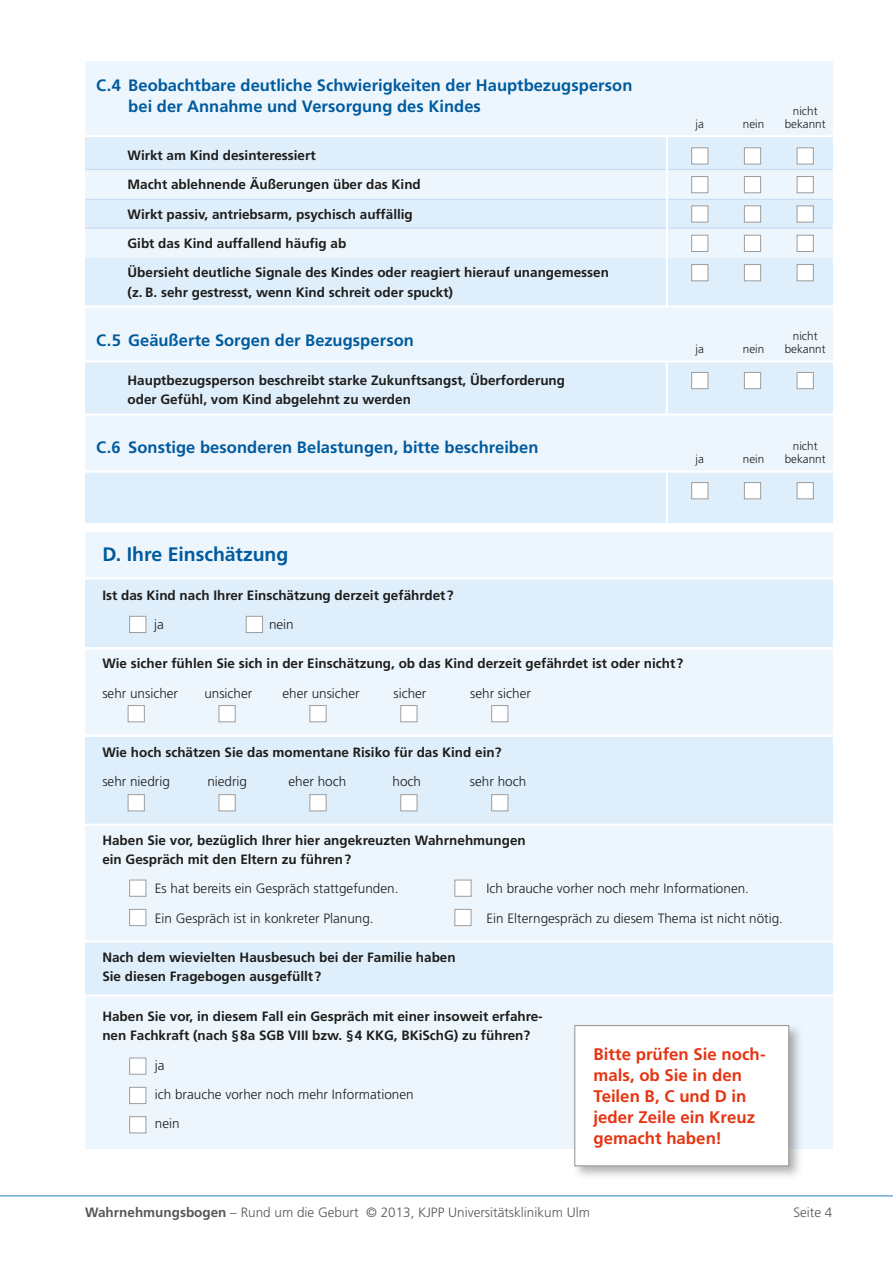
<style>
.page{position:relative;width:893px;height:1263px;background:#fff}
.page>*{position:absolute;margin:0;border:0;box-sizing:border-box;transform-origin:0 0}
.t1{font:700 19.5px "Frutiger LT";letter-spacing:-.005em;color:#005b9e}
.t2{font:700 16.8px/21px "Frutiger LT";color:#e63412}
.t3{font:700 16.5px/21px "Frutiger LT";letter-spacing:.005em;color:#005b9e}
.t4{font:700 13.5px/29.4px "Frutiger LT";color:#1d1d1b}
.t5{font:300 13.5px/29.4px "Frutiger LT";color:#1d1d1b}
.t6{font:300 13.5px "Frutiger LT";color:#575756}
.t7{font:300 11.7px "Frutiger LT";color:#1d1d1b}
.s1{font-weight:700}
</style>
<div class="page">
<hr style="left:0;top:1195px;width:893px;height:1px;background:#3588c3">
<div style="left:85px;top:61px;width:747px;height:461px;background:#eef6fd"></div>
<div style="left:85px;top:136px;width:747px;height:33px;background:#dfeefb"></div>
<div style="left:85px;top:199px;width:747px;height:30px;background:#dfeefb"></div>
<div style="left:85px;top:258px;width:747px;height:47px;background:#dfeefb"></div>
<div style="left:85px;top:361px;width:747px;height:52px;background:#dfeefb"></div>
<div style="left:85px;top:472px;width:747px;height:50px;background:#dfeefb"></div>
<div style="left:85px;top:532px;width:747px;height:616px;background:#eef6fd"></div>
<div style="left:85px;top:578px;width:747px;height:69px;background:#dfeefb"></div>
<div style="left:85px;top:736px;width:747px;height:88px;background:#dfeefb"></div>
<div style="left:85px;top:941px;width:747px;height:54px;background:#dfeefb"></div>
<svg style="left:129px;top:1057px;width:18px;height:18px"></svg>
<svg style="left:129px;top:1086px;width:18px;height:18px"></svg>
<svg style="left:129px;top:1116px;width:18px;height:18px"></svg>
<hr style="left:85px;top:135px;width:749px;height:2px;background:#fff">
<hr style="left:85px;top:305px;width:749px;height:2px;background:#fff">
<img style="left:572px;top:1025px;width:231px;height:152px">
<div style="left:574px;top:1025px;width:215px;height:141px;background:#fff;border:1px solid #939292"></div>
<svg style="left:691px;top:147px;width:18px;height:18px"></svg>
<svg style="left:744px;top:147px;width:17px;height:18px"></svg>
<svg style="left:796px;top:147px;width:18px;height:18px"></svg>
<svg style="left:691px;top:176px;width:18px;height:18px"></svg>
<svg style="left:744px;top:176px;width:17px;height:18px"></svg>
<svg style="left:796px;top:176px;width:18px;height:18px"></svg>
<svg style="left:691px;top:205px;width:18px;height:18px"></svg>
<svg style="left:744px;top:205px;width:17px;height:18px"></svg>
<svg style="left:796px;top:205px;width:18px;height:18px"></svg>
<svg style="left:691px;top:234px;width:18px;height:18px"></svg>
<svg style="left:744px;top:234px;width:17px;height:18px"></svg>
<svg style="left:796px;top:234px;width:18px;height:18px"></svg>
<svg style="left:691px;top:264px;width:18px;height:18px"></svg>
<svg style="left:744px;top:264px;width:17px;height:18px"></svg>
<svg style="left:796px;top:264px;width:18px;height:18px"></svg>
<svg style="left:691px;top:482px;width:18px;height:18px"></svg>
<svg style="left:744px;top:482px;width:17px;height:18px"></svg>
<svg style="left:796px;top:482px;width:18px;height:18px"></svg>
<svg style="left:129px;top:615px;width:18px;height:18px"></svg>
<svg style="left:245px;top:615px;width:18px;height:18px"></svg>
<svg style="left:127px;top:705px;width:18px;height:17px"></svg>
<svg style="left:218px;top:705px;width:18px;height:17px"></svg>
<svg style="left:309px;top:705px;width:18px;height:17px"></svg>
<svg style="left:400px;top:705px;width:18px;height:17px"></svg>
<svg style="left:491px;top:705px;width:18px;height:17px"></svg>
<svg style="left:127px;top:794px;width:18px;height:18px"></svg>
<svg style="left:218px;top:794px;width:18px;height:18px"></svg>
<svg style="left:309px;top:794px;width:18px;height:18px"></svg>
<svg style="left:400px;top:794px;width:18px;height:18px"></svg>
<svg style="left:491px;top:794px;width:18px;height:18px"></svg>
<svg style="left:129px;top:879px;width:18px;height:18px"></svg>
<svg style="left:129px;top:909px;width:18px;height:17px"></svg>
<svg style="left:454px;top:879px;width:18px;height:18px"></svg>
<svg style="left:454px;top:909px;width:18px;height:17px"></svg>
<hr style="left:85px;top:169px;width:747px;height:1px;background:#c5dbf3">
<hr style="left:85px;top:228px;width:747px;height:1px;background:#c5dbf3">
<hr style="left:85px;top:199px;width:747px;height:1px;background:#c5dbf3">
<hr style="left:666px;top:136px;width:2px;height:173px;background:#fff">
<svg style="left:691px;top:372px;width:18px;height:17px"></svg>
<svg style="left:744px;top:372px;width:17px;height:17px"></svg>
<svg style="left:796px;top:372px;width:18px;height:17px"></svg>
<hr style="left:85px;top:360px;width:749px;height:3px;background:#fff">
<hr style="left:85px;top:413px;width:749px;height:3px;background:#fff">
<hr style="left:666px;top:363px;width:2px;height:50px;background:#fff">
<hr style="left:85px;top:471px;width:749px;height:2px;background:#fff">
<hr style="left:666px;top:473px;width:2px;height:49px;background:#fff">
<hr style="left:80px;top:577px;width:787px;height:2px;background:#fff">
<hr style="left:80px;top:647px;width:787px;height:2px;background:#fff">
<hr style="left:80px;top:735px;width:787px;height:2px;background:#fff">
<hr style="left:80px;top:824px;width:787px;height:2px;background:#fff">
<hr style="left:80px;top:940px;width:787px;height:2px;background:#fff">
<hr style="left:80px;top:994px;width:787px;height:2px;background:#fff">
<p class="t3" style="left:128px;top:75px;width:506px;text-indent:-32px">C.4 Beobachtbare deutliche Schwierigkeiten der Hauptbezugsperson bei der Annahme und Versorgung des Kindes</p>
<p class="t4" style="left:128px;top:141px;width:483px">Wirkt am Kind desinteressiert<br>Macht ablehnende Äußerungen über das Kind<br>Wirkt passiv, antriebsarm, psychisch auffällig<br>Gibt das Kind auffallend häufig ab<br>Übersieht deutliche Signale des Kindes oder reagiert hierauf unangemessen</p>
<p class="t4" style="left:128px;top:277px;width:327px">(z. B. sehr gestresst, wenn Kind schreit oder spuckt)</p>
<p class="t3" style="left:96px;top:330px;width:319px">C.5 Geäußerte Sorgen der Bezugsperson</p>
<p class="t4" style="left:128px;top:370px;width:439px;line-height:19.5px">Hauptbezugsperson beschreibt starke Zukunftsangst, Überforderung oder Gefühl, vom Kind abgelehnt zu werden</p>
<p class="t3" style="left:96px;top:437px;width:26px">C.6</p>
<p class="t3" style="left:128px;top:437px;width:412px">Sonstige besonderen Belastungen, bitte beschreiben</p>
<p class="t7" style="left:793px;top:104px;width:26px">nicht</p>
<p class="t7" style="left:696px;top:118px;width:10px">ja</p>
<p class="t7" style="left:785px;top:118px;width:42px">bekannt</p>
<p class="t7" style="left:743px;top:118px;width:23px">nein</p>
<p class="t7" style="left:793px;top:329px;width:26px">nicht</p>
<p class="t7" style="left:696px;top:342px;width:10px">ja</p>
<p class="t7" style="left:785px;top:342px;width:42px">bekannt</p>
<p class="t7" style="left:743px;top:342px;width:23px">nein</p>
<p class="t7" style="left:793px;top:439px;width:26px">nicht</p>
<p class="t7" style="left:696px;top:453px;width:10px">ja</p>
<p class="t7" style="left:785px;top:453px;width:42px">bekannt</p>
<p class="t7" style="left:743px;top:453px;width:23px">nein</p>
<h1 class="t1" style="left:102px;top:543px;width:187px">D. Ihre Einschätzung</h1>
<p class="t4" style="left:102px;top:581px;width:353px">Ist das Kind nach Ihrer Einschätzung derzeit gefährdet?</p>
<p class="t5" style="left:154px;top:610px;width:11px">ja</p>
<p class="t5" style="left:269px;top:610px;width:26px">nein</p>
<p class="t4" style="left:102px;top:649px;width:582px">Wie sicher fühlen Sie sich in der Einschätzung, ob das Kind derzeit gefährdet ist oder nicht?</p>
<p class="t5" style="left:102px;top:679px;width:77px">sehr unsicher</p>
<p class="t5" style="left:204px;top:679px;width:50px">unsicher</p>
<p class="t5" style="left:282px;top:679px;width:79px">eher unsicher</p>
<p class="t5" style="left:393px;top:679px;width:34px">sicher</p>
<p class="t5" style="left:470px;top:679px;width:62px">sehr sicher</p>
<p class="t4" style="left:102px;top:737px;width:401px">Wie hoch schätzen Sie das momentane Risiko für das Kind ein?</p>
<p class="t5" style="left:102px;top:767px;width:69px">sehr niedrig</p>
<p class="t5" style="left:207px;top:767px;width:41px">niedrig</p>
<p class="t5" style="left:288px;top:767px;width:59px">eher hoch</p>
<p class="t5" style="left:393px;top:767px;width:30px">hoch</p>
<p class="t5" style="left:470px;top:767px;width:58px">sehr hoch</p>
<p class="t4" style="left:102px;top:830px;width:425px;line-height:19.5px">Haben Sie vor, bezüglich Ihrer hier angekreuzten Wahrnehmungen ein Gespräch mit den Eltern zu führen?</p>
<p class="t5" style="left:155px;top:874px;width:245px">Es hat bereits ein Gespräch stattgefunden.<br>Ein Gespräch ist in konkreter Planung.</p>
<p class="t4" style="left:102px;top:947px;width:355px;line-height:19.5px">Nach dem wievielten Hausbesuch bei der Familie haben<br>Sie diesen Fragebogen ausgefüllt?</p>
<p class="t4" style="left:102px;top:1006px;width:442px;line-height:19.5px">Haben Sie vor, in diesem Fall ein Gespräch mit einer insoweit erfahre&shy;nen Fachkraft (nach §8a SGB VIII bzw. §4 KKG, BKiSchG) zu führen?</p>
<p class="t5" style="left:155px;top:1050px;width:260px">ja<br>ich brauche vorher noch mehr Informationen nein</p>
<p class="t5" style="left:486px;top:874px;width:298px">Ich brauche vorher noch mehr Informationen.<br>Ein Elterngespräch zu diesem Thema ist nicht nötig.</p>
<p class="t2" style="left:593px;top:1043px;width:174px">Bitte prüfen Sie noch&shy;mals, ob Sie in den<br>Teilen B, C und D in jeder Zeile ein Kreuz gemacht haben!</p>
<p class="t6" style="left:85px;top:1205px;width:506px"><span class="s1">Wahrnehmungsbogen</span> – Rund um die Geburt © 2013, KJPP Universitätsklinikum Ulm</p>
<p class="t6" style="left:793px;top:1205px;width:41px">Seite 4</p>
</div>
